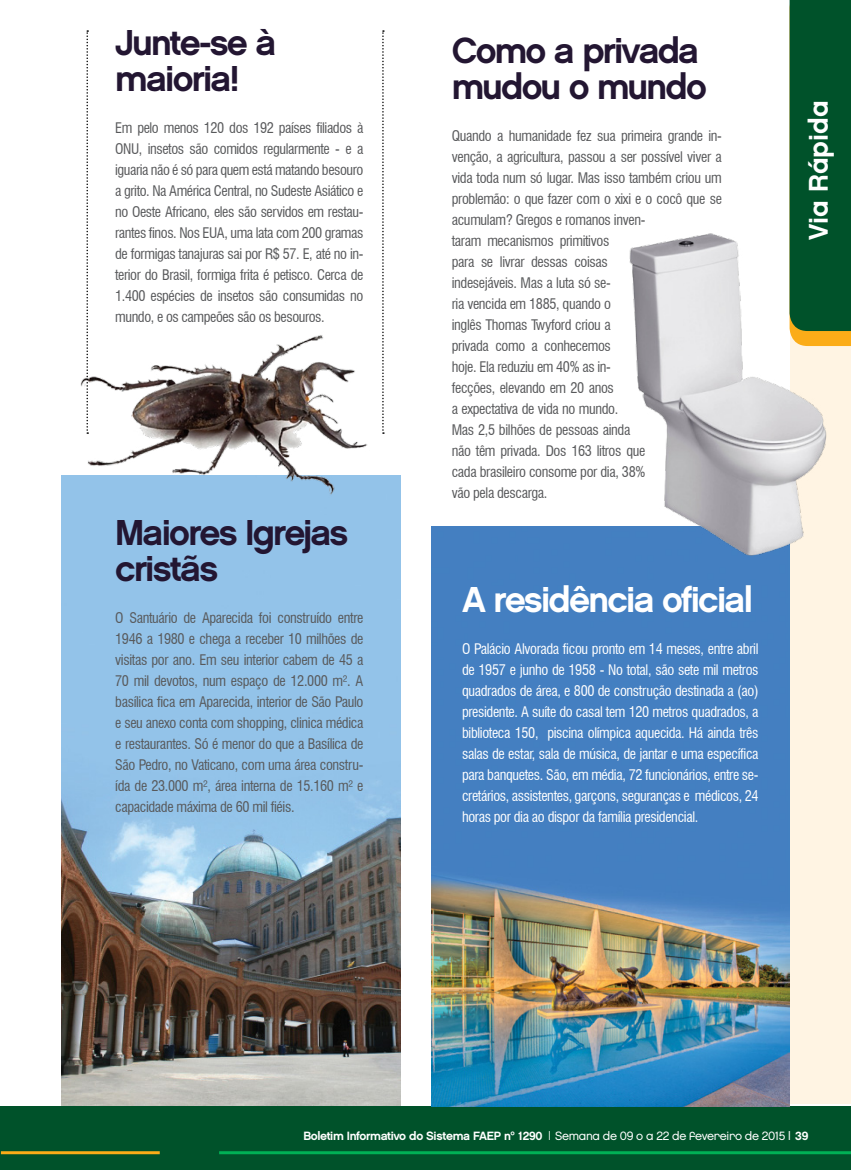
<style>
.page{position:relative;width:851px;height:1170px;background:#fff}
.page>*{position:absolute;margin:0;border:0;box-sizing:border-box;transform-origin:0 0}
.t1{font:36px/36px "Chalet New York Nineteen Sixty";letter-spacing:-.05em;color:#231632}
.t2{font:36px "Chalet New York Nineteen Sixty";letter-spacing:-.05em;color:#fff}
.t3{font:27px "Chalet New York Nineteen Eighty";color:#fff}
.t4{font:condensed 14.25px/21px "Swiss 721 BT";letter-spacing:-.025em;color:#58595b;text-align:justify}
.t5{font:condensed 14.25px/21px "Swiss 721 BT";letter-spacing:-.025em;color:#fff;text-align:justify}
.t6{font:12px "Chalet New York Nineteen Sixty";letter-spacing:-.03em;color:#fff}
.s1{font-family:"Chalet London Nineteen Eighty"}
</style>
<div class="page">
<div style="left:0;top:1106px;width:850px;height:63px;background:#00522a"></div>
<hr style="left:1px;top:1151px;width:159px;height:3px;background:#fbac18">
<hr style="left:219px;top:1151px;width:631px;height:3px;background:#00b055">
<img style="left:431px;top:526px;width:358px;height:580px">
<div style="left:789px;top:0;width:61px;height:1103px;background:#fff4e3"></div>
<div style="left:789px;top:0;width:61px;height:217px;background:#00522a"></div>
<img style="left:62px;top:475px;width:338px;height:630px">
<img style="left:64px;top:335px;width:328px;height:173px">
<svg style="left:86px;top:30px;width:2px;height:404px"></svg>
<svg style="left:382px;top:30px;width:2px;height:404px"></svg>
<img style="left:545px;top:217px;width:305px;height:364px">
<h1 class="t1" style="left:115px;top:24px;width:163px">Junte-se à maioria!</h1>
<p class="t4" style="left:115px;top:117px;width:250px">Em pelo menos 120 dos 192 países filiados à ONU, insetos são comidos regularmente - e a iguaria não é só para quem está matando besouro a grito. Na América Central, no Sudeste Asiático e no Oeste Africano, eles são servidos em restau&shy;rantes finos. Nos EUA, uma lata com 200 gramas de formigas tanajuras sai por R$ 57. E, até no in&shy;terior do Brasil, formiga frita é petisco. Cerca de 1.400 espécies de insetos são consumidas no mundo, e os campeões são os besouros.</p>
<h1 class="t1" style="left:115px;top:514px;width:235px">Maiores Igrejas cristãs</h1>
<p class="t4" style="left:115px;top:607px;width:250px">O Santuário de Aparecida foi construído entre 1946 a 1980 e chega a receber 10 milhões de visitas por ano. Em seu interior cabem de 45 a 70 mil devotos, num espaço de 12.000 m². A basílica fica em Aparecida, interior de São Paulo e seu anexo conta com shopping, clinica médica e restaurantes. Só é menor do que a Basílica de São Pedro, no Vaticano, com uma área constru&shy;ída de 23.000 m², área interna de 15.160 m² e capacidade máxima de 60 mil fiéis.</p>
<h1 class="t1" style="left:451px;top:32px;width:256px">Como a privada mudou o mundo</h1>
<p class="t4" style="left:451px;top:125px;width:271px;text-align:left">Quando a humanidade fez sua primeira grande in&shy;venção, a agricultura, passou a ser possível viver a vida toda num só lugar. Mas isso também criou um problemão: o que fazer com o xixi e o cocô que se acumulam? Gregos e romanos inven-<br>taram mecanismos primitivos<br>para se livrar dessas coisas<br>indesejáveis. Mas a luta só se-<br>ria vencida em 1885, quando o<br>inglês Thomas Twyford criou a<br>privada como a conhecemos<br>hoje. Ela reduziu em 40% as in-<br>fecções, elevando em 20 anos<br>a expectativa de vida no mundo.<br>Mas 2,5 bilhões de pessoas ainda<br>não têm privada. Dos 163 litros que<br>cada brasileiro consome por dia, 38%<br>vão pela descarga.</p>
<h1 class="t2" style="left:462px;top:577px;width:292px">A residência oficial</h1>
<p class="t5" style="left:462px;top:638px;width:298px">O Palácio Alvorada ficou pronto em 14 meses, entre abril de 1957 e junho de 1958 - No total, são sete mil metros quadrados de área, e 800 de construção destinada a (ao) presidente. A suíte do casal tem 120 metros quadrados, a biblioteca 150, piscina olímpica aquecida. Há ainda três salas de estar, sala de música, de jantar e uma específica para banquetes. São, em média, 72 funcionários, entre se&shy;cretários, assistentes, garçons, seguranças e médicos, 24 horas por dia ao dispor da família presidencial.</p>
<h2 class="t3" style="left:801px;top:240px;width:141px;rotate:-90deg">Via Rápida</h2>
<p class="t6" style="left:303px;top:1128px;width:506px">Boletim Informativo do Sistema FAEP nº 1290 | <span class="s1">Semana de 09 o a 22 de fevereiro de 2015 |</span> 39</p>
</div>
